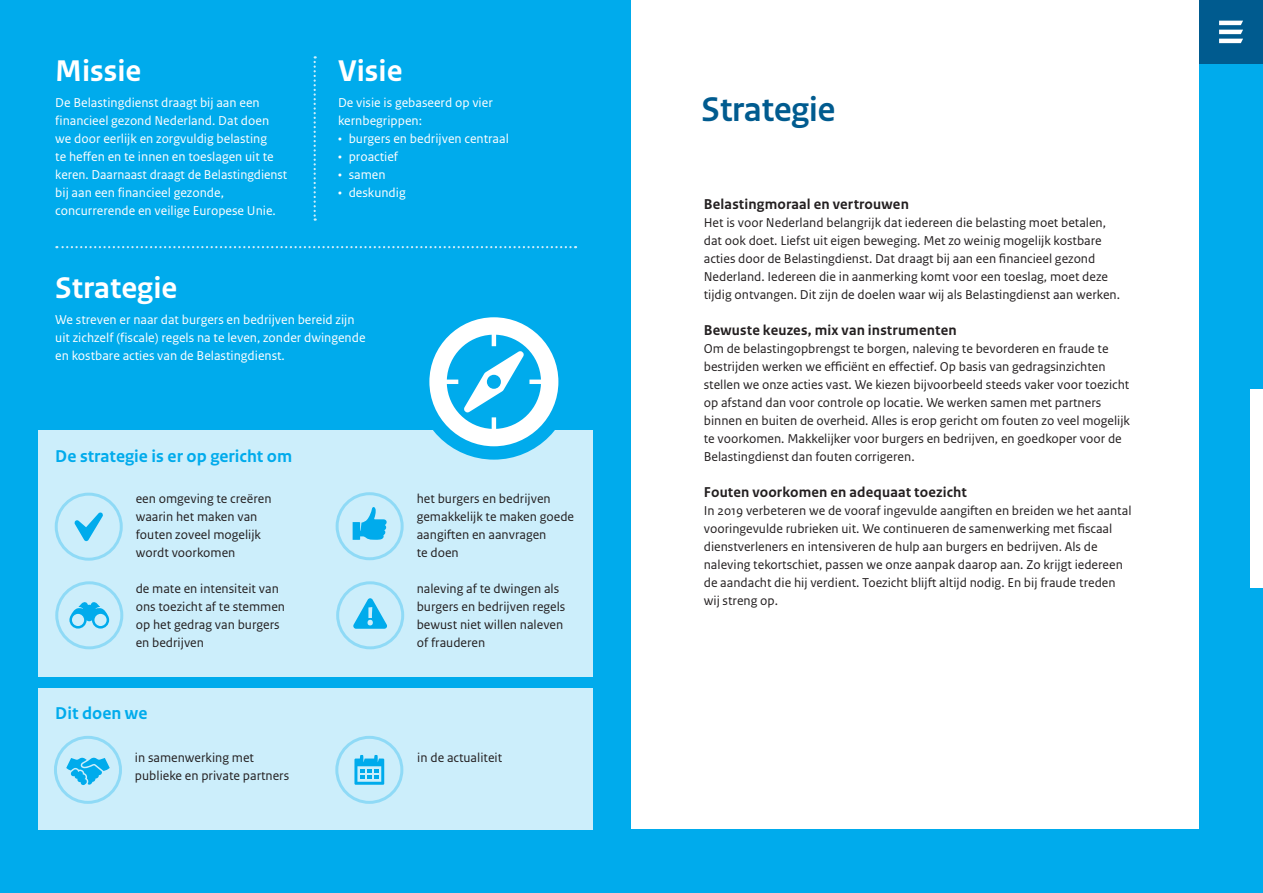
<style>
.page{position:relative;width:1263px;height:893px;background:#00abec}
.page>*{position:absolute;margin:0;border:0;box-sizing:border-box;transform-origin:0 0}
.t1{font:700 36px "Rijksoverheid Sans Heading";color:#005b8f}
.t2{font:700 31.5px "Rijksoverheid Sans Text";color:#fff}
.t3{font:700 18px "Rijksoverheid Sans Text";color:#00abec}
.t4{font:700 15px "Rijksoverheid Sans Text";letter-spacing:.01em;color:#231f20}
.t5{font:13.5px/18px "Rijksoverheid Sans Text";color:#231f20}
.t6{font:13.5px/18px "Rijksoverheid Sans Text";color:#fff}
</style>
<div class="page">
<div style="left:1250px;top:389px;width:13px;height:198px;background:#fff"></div>
<div style="left:1199px;top:0;width:64px;height:64px;background:#005b8f"></div>
<svg style="left:1219px;top:21px;width:24px;height:22px"></svg>
<div style="left:631px;top:0;width:568px;height:829px;background:#fff"></div>
<div style="left:38px;top:430px;width:555px;height:253px;background:#cceefb"></div>
<div style="left:38px;top:683px;width:555px;height:146px;background:#cceefb"></div>
<div style="left:336px;top:581px;width:68px;height:68px;border:3px solid #00abec;border-radius:50%"></div>
<svg style="left:353px;top:598px;width:34px;height:31px"></svg>
<div style="left:336px;top:492px;width:68px;height:68px;border:3px solid #00abec;border-radius:50%"></div>
<svg style="left:353px;top:507px;width:34px;height:33px"></svg>
<div style="left:335px;top:736px;width:68px;height:68px;border:3px solid #00abec;border-radius:50%"></div>
<svg style="left:354px;top:755px;width:30px;height:30px"></svg>
<div style="left:416px;top:304px;width:156px;height:156px;background:#00abec;border-radius:50%"></div>
<svg style="left:429px;top:317px;width:129px;height:129px"></svg>
<div style="left:29px;top:678px;width:579px;height:10px;background:#00abec"></div>
<svg style="left:314px;top:56px;width:2px;height:165px"></svg>
<svg style="left:56px;top:246px;width:520px;height:2px"></svg>
<div style="left:55px;top:493px;width:68px;height:68px;border:3px solid #00abec;border-radius:50%"></div>
<svg style="left:74px;top:512px;width:29px;height:29px"></svg>
<div style="left:54px;top:736px;width:68px;height:68px;border:3px solid #00abec;border-radius:50%"></div>
<svg style="left:66px;top:758px;width:44px;height:27px"></svg>
<div style="left:55px;top:581px;width:68px;height:68px;border:3px solid #00abec;border-radius:50%"></div>
<svg style="left:69px;top:602px;width:40px;height:27px"></svg>
<h2 class="t2" style="left:55px;top:53px;width:88px">Missie</h2>
<p class="t6" style="left:55px;top:94px;width:234px">De Belastingdienst draagt bij aan een financieel gezond Nederland. Dat doen we door eerlijk en zorgvuldig belasting<br>te heffen en te innen en toeslagen uit te keren. Daarnaast draagt de Belastingdienst bij aan een financieel gezonde, concurrerende en veilige Europese Unie.</p>
<h2 class="t2" style="left:338px;top:53px;width:66px">Visie</h2>
<p class="t6" style="left:338px;top:94px;width:156px">De visie is gebaseerd op vier kernbegrippen:</p>
<p class="t6" style="left:338px;top:130px;width:172px">• burgers en bedrijven centraal</p>
<p class="t6" style="left:338px;top:148px;width:62px">• proactief</p>
<p class="t6" style="left:338px;top:166px;width:49px">• samen</p>
<p class="t6" style="left:338px;top:184px;width:69px">• deskundig</p>
<h2 class="t2" style="left:55px;top:270px;width:124px">Strategie</h2>
<p class="t6" style="left:55px;top:311px;width:312px">We streven er naar dat burgers en bedrijven bereid zijn uit zichzelf (fiscale) regels na te leven, zonder dwingende en kostbare acties van de Belastingdienst.</p>
<h3 class="t3" style="left:55px;top:446px;width:238px">De strategie is er op gericht om</h3>
<p class="t5" style="left:136px;top:489px;width:137px">een omgeving te creëren waarin het maken van fouten zoveel mogelijk wordt voorkomen</p>
<p class="t5" style="left:136px;top:579px;width:151px">de mate en intensiteit van ons toezicht af te stemmen op het gedrag van burgers en bedrijven</p>
<h3 class="t3" style="left:55px;top:703px;width:94px">Dit doen we</h3>
<p class="t5" style="left:135px;top:749px;width:156px">in samenwerking met publieke en private partners</p>
<p class="t5" style="left:417px;top:490px;width:159px">het burgers en bedrijven gemakkelijk te maken goede aangiften en aanvragen<br>te doen</p>
<p class="t5" style="left:417px;top:580px;width:150px">naleving af te dwingen als burgers en bedrijven regels bewust niet willen naleven of frauderen</p>
<p class="t5" style="left:417px;top:749px;width:86px">in de actualiteit</p>
<h1 class="t1" style="left:702px;top:89px;width:135px">Strategie</h1>
<p class="t4" style="left:704px;top:196px;width:207px">Belastingmoraal en vertrouwen</p>
<p class="t5" style="left:704px;top:214px;width:418px">Het is voor Nederland belangrijk dat iedereen die belasting moet betalen, dat ook doet. Liefst uit eigen beweging. Met zo weinig mogelijk kostbare acties door de Belastingdienst. Dat draagt bij aan een financieel gezond Nederland. Iedereen die in aanmerking komt voor een toeslag, moet deze tijdig ontvangen. Dit zijn de doelen waar wij als Belastingdienst aan werken.</p>
<p class="t4" style="left:704px;top:322px;width:254px">Bewuste keuzes, mix van instrumenten</p>
<p class="t5" style="left:704px;top:340px;width:428px">Om de belastingopbrengst te borgen, naleving te bevorderen en fraude te bestrijden werken we efficiënt en effectief. Op basis van gedragsinzichten stellen we onze acties vast. We kiezen bijvoorbeeld steeds vaker voor toezicht op afstand dan voor controle op locatie. We werken samen met partners binnen en buiten de overheid. Alles is erop gericht om fouten zo veel mogelijk te voorkomen. Makkelijker voor burgers en bedrijven, en goedkoper voor de Belastingdienst dan fouten corrigeren.</p>
<p class="t4" style="left:704px;top:484px;width:265px">Fouten voorkomen en adequaat toezicht</p>
<p class="t5" style="left:704px;top:502px;width:429px">In 2019 verbeteren we de vooraf ingevulde aangiften en breiden we het aantal vooringevulde rubrieken uit. We continueren de samenwerking met fiscaal dienstverleners en intensiveren de hulp aan burgers en bedrijven. Als de naleving tekortschiet, passen we onze aanpak daarop aan. Zo krijgt iedereen de aandacht die hij verdient. Toezicht blijft altijd nodig. En bij fraude treden wij streng op.</p>
</div>
